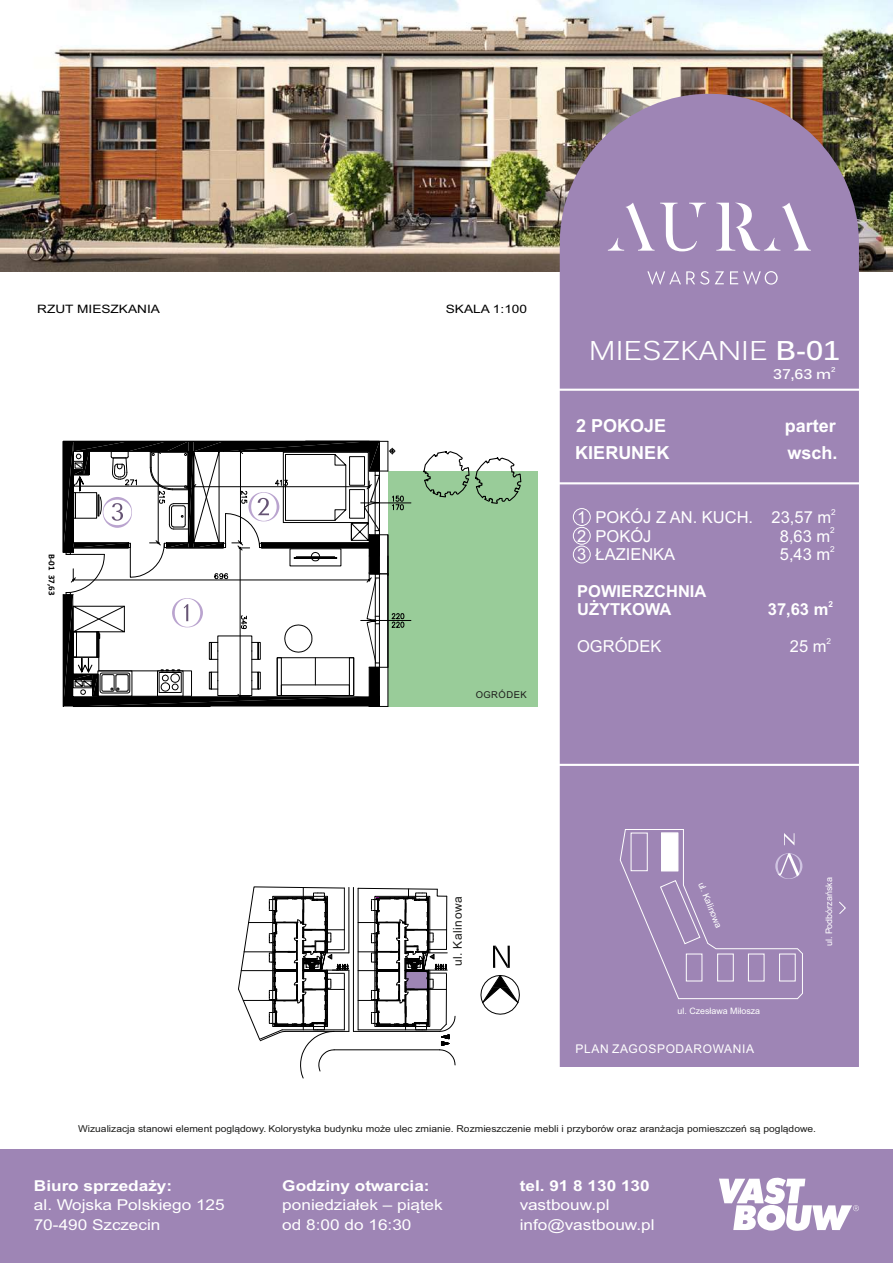
<style>
.page{position:relative;width:893px;height:1263px;background:#fff}
.page>*{position:absolute;margin:0;border:0;box-sizing:border-box;transform-origin:0 0}
.t1{font:26.7px "Kalinga";color:#fff;scale:1.1 1}
.t2{font:700 18px "Arial";color:#fff}
.t3{font:16.5px "Arial";color:#fff}
.t4{font:700 16.5px "Arial";color:#fff}
.t5{font:15px/19.5px "Arial";color:#fff;scale:1.15 1}
.t6{font:700 15px "Arial";color:#fff;scale:1.15 1}
.t7{font:700 13.95px "Kalinga";color:#fff;scale:1.1 1}
.t8{font:12px "Arial";letter-spacing:.05em;color:#fff}
.t9{font:12px "Arial";letter-spacing:.05em;color:#1d1d1b}
.t10{font:11.55px "Arial";color:#000;scale:1.18 1}
.t11{font:9.45px "Arial";color:#1d1d1b;scale:1.08 1}
.t12{font:9.45px "Arial";letter-spacing:.05em;color:#1d1d1b}
.t13{font:9px "Arial";color:#fff}
.t14{font:700 9px "Calibri";color:#000}
.t15{font:8.85px "Arial";color:#fff}
.t16{font:8.25px "Arial";color:#fff}
.t17{font:700 8.25px "Arial";color:#fff}
.t18{font:700 6.9px "Kalinga";color:#fff;scale:1.1 1}
.s1{font-weight:700}
</style>
<div class="page">
<img style="left:0;top:0;width:893px;height:271px">
<div style="left:388px;top:471px;width:149px;height:236px;background:#9c9"></div>
<div style="left:560px;top:94px;width:299px;height:973px;background:#9e85b5"></div>
<svg style="left:838px;top:901px;width:8px;height:14px"></svg>
<svg style="left:608px;top:203px;width:98px;height:48px"></svg>
<svg style="left:716px;top:203px;width:95px;height:48px"></svg>
<svg style="left:647px;top:271px;width:62px;height:14px"></svg>
<svg style="left:715px;top:271px;width:9px;height:13px"></svg>
<svg style="left:730px;top:271px;width:48px;height:14px"></svg>
<hr style="left:558px;top:389px;width:303px;height:2px;background:#fff">
<hr style="left:558px;top:482px;width:303px;height:2px;background:#fff">
<hr style="left:559px;top:764px;width:303px;height:2px;background:#fff">
<svg style="left:619px;top:828px;width:184px;height:171px;background:#a48db9"></svg>
<hr style="left:361px;top:502px;width:50px;height:1px;background:#000">
<svg style="left:238px;top:886px;width:218px;height:193px"></svg>
<svg style="left:480px;top:975px;width:40px;height:40px"></svg>
<svg style="left:493px;top:946px;width:17px;height:22px"></svg>
<div style="left:573px;top:508px;width:18px;height:18px;border:1px solid #fff;border-radius:50%"></div>
<div style="left:573px;top:527px;width:18px;height:18px;border:1px solid #fff;border-radius:50%"></div>
<div style="left:573px;top:546px;width:18px;height:17px;border:1px solid #fff;border-radius:50%"></div>
<hr style="left:361px;top:620px;width:50px;height:1px;background:#000">
<svg style="left:423px;top:451px;width:99px;height:53px"></svg>
<div style="left:0;top:1149px;width:893px;height:114px;background:#9e85b5"></div>
<svg style="left:719px;top:1177px;width:140px;height:54px"></svg>
<svg style="left:62px;top:440px;width:343px;height:267px"></svg>
<p class="t10" style="left:37px;top:305px;width:106px">RZUT MIESZKANIA</p>
<p class="t10" style="left:446px;top:305px;width:70px">SKALA 1:100</p>
<p class="t14" style="left:56px;top:554px;width:43px;rotate:90deg">B-01 37,63</p>
<p class="t12" style="left:476px;top:691px;width:53px">OGRÓDEK</p>
<h1 class="t1" style="left:589px;top:334px;width:230px">MIESZKANIE <span class="s1">B-01</span></h1>
<p class="t18" style="left:831px;top:365px;width:6px">2</p>
<h3 class="t7" style="left:773px;top:365px;width:54px">37,63 m</h3>
<h2 class="t2" style="left:576px;top:419px;width:92px">2 POKOJE</h2>
<h2 class="t2" style="left:785px;top:419px;width:53px">parter</h2>
<h2 class="t2" style="left:575px;top:446px;width:95px">KIERUNEK</h2>
<h2 class="t2" style="left:787px;top:446px;width:52px">wsch.</h2>
<h3 class="t3" style="left:577px;top:511px;width:255px">1 POKÓJ Z AN. KUCH. 23,57 m</h3>
<p class="t16" style="left:831px;top:509px;width:6px">2</p>
<h3 class="t3" style="left:577px;top:530px;width:76px">2 POKÓJ</h3>
<h3 class="t3" style="left:780px;top:530px;width:52px">8,63 m</h3>
<p class="t16" style="left:830px;top:527px;width:6px">2</p>
<p class="t16" style="left:830px;top:546px;width:6px">2</p>
<h3 class="t3" style="left:577px;top:548px;width:100px">3 ŁAZIENKA</h3>
<h3 class="t3" style="left:780px;top:548px;width:52px">5,43 m</h3>
<h3 class="t4" style="left:577px;top:585px;width:131px">POWIERZCHNIA</h3>
<p class="t17" style="left:828px;top:601px;width:6px">2</p>
<h3 class="t4" style="left:577px;top:603px;width:96px">UŻYTKOWA</h3>
<h3 class="t4" style="left:768px;top:603px;width:62px">37,63 m</h3>
<p class="t16" style="left:826px;top:638px;width:6px">2</p>
<h3 class="t3" style="left:577px;top:640px;width:86px">OGRÓDEK</h3>
<h3 class="t3" style="left:790px;top:640px;width:38px">25 m</h3>
<p class="t9" style="left:453px;top:966px;width:72px;rotate:-90deg">ul. Kalinowa</p>
<p class="t13" style="left:704px;top:881px;width:50px;rotate:68deg">ul. Kalinowa</p>
<p class="t15" style="left:677px;top:1008px;width:84px">ul. Czesława Miłosza</p>
<p class="t8" style="left:576px;top:1044px;width:180px">PLAN ZAGOSPODAROWANIA</p>
<p class="t13" style="left:825px;top:946px;width:71px;rotate:-90deg">ul. Podbórzańska</p>
<p class="t11" style="left:78px;top:1125px;width:685px">Wizualizacja stanowi element poglądowy. Kolorystyka budynku może ulec zmianie. Rozmieszczenie mebli i przyborów oraz aranżacja pomieszczeń są poglądowe.</p>
<h3 class="t6" style="left:34px;top:1179px;width:122px">Biuro sprzedaży:</h3>
<h3 class="t5" style="left:34px;top:1196px;width:167px">al. Wojska Polskiego 125<br>70-490 Szczecin</h3>
<h3 class="t6" style="left:282px;top:1179px;width:130px">Godziny otwarcia:</h3>
<h3 class="t5" style="left:282px;top:1196px;width:141px">poniedziałek – piątek od 8:00 do 16:30</h3>
<h3 class="t6" style="left:520px;top:1179px;width:115px">tel. 91 8 130 130</h3>
<h3 class="t5" style="left:520px;top:1196px;width:119px">vastbouw.pl info@vastbouw.pl</h3>
</div>
